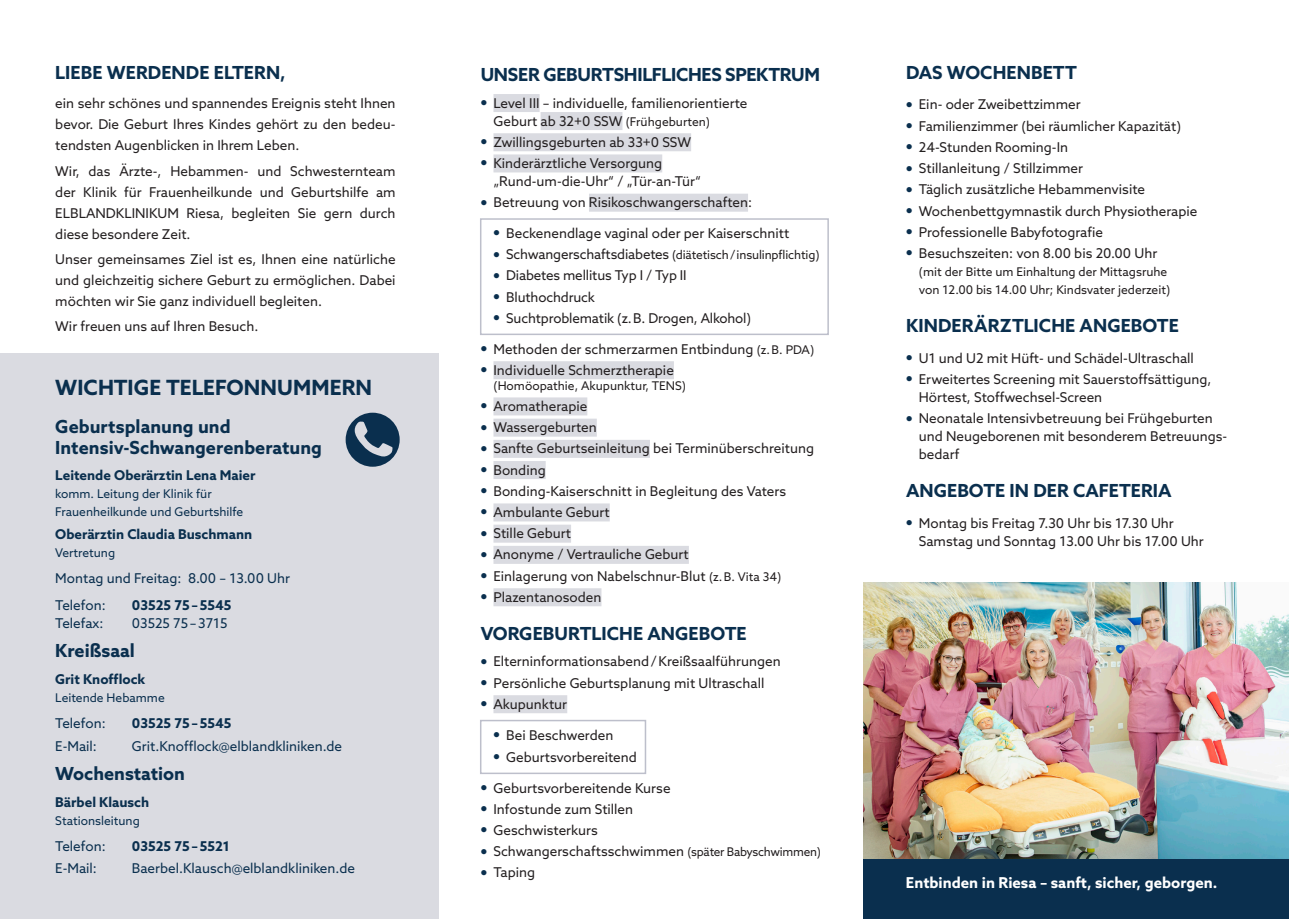
<style>
.page{position:relative;width:1289px;height:919px;background:#fff}
.page>*{position:absolute;margin:0;border:0;box-sizing:border-box;transform-origin:0 0}
.t1{font:700 21px "Azo Sans";letter-spacing:.005em;color:#0a2f4e}
.t2{font:700 18px/21px "Azo Sans";color:#0a2f4e}
.t3{font:700 15px "Azo Sans";color:#fff}
.t4{font:13.5px/21px "Azo Sans";color:#231f20}
.t5{font:13.5px/26.5px "Azo Sans";color:#0a2f4e}
.t6{font:700 13.5px "Azo Sans";color:#0a2f4e}
.t7{font:12px/18px "Azo Sans";color:#231f20}
.t8{font:12px/18px "Azo Sans";color:#0a2f4e}
.s1{font-family:"Arial MT Std";font-weight:700;font-size:18px;color:#0a2f4e}
.s2{font-size:12px}
.s3{font-size:13.5px}
</style>
<div class="page">
<div style="left:0;top:353px;width:438px;height:565px;background:#dadbe1"></div>
<img style="left:863px;top:583px;width:425px;height:276px">
<div style="left:493px;top:94px;width:46px;height:18px;background:#dadbe1"></div>
<div style="left:540px;top:112px;width:82px;height:18px;background:#dadbe1"></div>
<div style="left:493px;top:133px;width:198px;height:18px;background:#dadbe1"></div>
<div style="left:493px;top:154px;width:169px;height:18px;background:#dadbe1"></div>
<div style="left:589px;top:194px;width:159px;height:18px;background:#dadbe1"></div>
<div style="left:480px;top:218px;width:348px;height:117px;border:2px solid #bdbfcb"></div>
<div style="left:493px;top:361px;width:181px;height:18px;background:#dadbe1"></div>
<div style="left:493px;top:397px;width:94px;height:18px;background:#dadbe1"></div>
<div style="left:493px;top:418px;width:104px;height:18px;background:#dadbe1"></div>
<div style="left:493px;top:440px;width:157px;height:18px;background:#dadbe1"></div>
<div style="left:493px;top:461px;width:52px;height:18px;background:#dadbe1"></div>
<div style="left:493px;top:503px;width:116px;height:18px;background:#dadbe1"></div>
<div style="left:493px;top:524px;width:78px;height:18px;background:#dadbe1"></div>
<div style="left:493px;top:546px;width:196px;height:18px;background:#dadbe1"></div>
<div style="left:493px;top:588px;width:108px;height:18px;background:#dadbe1"></div>
<div style="left:493px;top:695px;width:74px;height:18px;background:#dadbe1"></div>
<div style="left:480px;top:719px;width:166px;height:55px;border:2px solid #bdbfcb"></div>
<div style="left:863px;top:859px;width:425px;height:59px;background:#0a2f4e"></div>
<svg style="left:345px;top:412px;width:54px;height:54px"></svg>
<h2 class="t2" style="left:55px;top:61px;width:232px">LIEBE WERDENDE ELTERN,</h2>
<p class="t4" style="left:55px;top:93px;width:342px;text-align:justify">ein sehr schönes und spannendes Ereignis steht Ihnen bevor. Die Geburt Ihres Kindes gehört zu den bedeu&shy;tendsten Augenblicken in Ihrem Leben.</p>
<p class="t4" style="left:55px;top:160px;width:342px;text-align:justify">Wir, das Ärzte-, Hebammen- und Schwesternteam der Klinik für Frauenheilkunde und Geburtshilfe am ELBLANDKLINIKUM Riesa, begleiten Sie gern durch diese besondere Zeit.</p>
<p class="t4" style="left:55px;top:248px;width:342px;text-align:justify">Unser gemeinsames Ziel ist es, Ihnen eine natürliche und gleichzeitig sichere Geburt zu ermöglichen. Dabei möchten wir Sie ganz individuell begleiten.</p>
<p class="t4" style="left:55px;top:315px;width:205px">Wir freuen uns auf Ihren Besuch.</p>
<h1 class="t1" style="left:55px;top:373px;width:318px">WICHTIGE TELEFONNUMMERN</h1>
<h2 class="t2" style="left:55px;top:415px;width:268px">Geburtsplanung und<br>Intensiv-Schwangerenberatung</h2>
<p class="t6" style="left:55px;top:466px;width:202px">Leitende Oberärztin Lena Maier</p>
<p class="t8" style="left:55px;top:485px;width:190px">komm. Leitung der Klinik für<br>Frauenheilkunde und Geburtshilfe</p>
<p class="t6" style="left:55px;top:525px;width:199px">Oberärztin Claudia Buschmann</p>
<p class="t8" style="left:55px;top:543px;width:61px">Vertretung</p>
<p class="t5" style="left:55px;top:565px;width:236px">Montag und Freitag: 8.00 – 13.00 Uhr<br>Telefon:</p>
<p class="t6" style="left:132px;top:596px;width:101px">03525 75–5545</p>
<p class="t5" style="left:55px;top:609px;width:50px">Telefax:</p>
<p class="t5" style="left:132px;top:609px;width:97px">03525 75–3715</p>
<h2 class="t2" style="left:55px;top:640px;width:81px">Kreißsaal</h2>
<p class="t6" style="left:55px;top:670px;width:92px">Grit Knofflock</p>
<p class="t8" style="left:55px;top:688px;width:111px">Leitende Hebamme</p>
<p class="t5" style="left:55px;top:710px;width:52px">Telefon:</p>
<p class="t6" style="left:132px;top:714px;width:101px">03525 75–5545</p>
<p class="t5" style="left:55px;top:732px;width:43px">E-Mail:</p>
<p class="t5" style="left:132px;top:732px;width:212px">Grit.Knofflock@elblandkliniken.de</p>
<h2 class="t2" style="left:55px;top:762px;width:131px">Wochenstation</h2>
<p class="t6" style="left:55px;top:792px;width:95px">Bärbel Klausch</p>
<p class="t8" style="left:55px;top:811px;width:86px">Stationsleitung</p>
<p class="t5" style="left:55px;top:832px;width:52px">Telefon:</p>
<p class="t6" style="left:132px;top:837px;width:99px">03525 75–5521</p>
<p class="t5" style="left:55px;top:855px;width:43px">E-Mail:</p>
<p class="t5" style="left:132px;top:855px;width:225px">Baerbel.Klausch@elblandkliniken.de</p>
<h2 class="t2" style="left:480px;top:64px;width:341px">UNSER GEBURTSHILFLICHES SPEKTRUM</h2>
<p class="t4" style="left:493px;top:93px;width:255px;line-height:18px;text-indent:-13px"><span class="s1">•</span> Level III – individuelle, familienorientierte<br>Geburt ab 32+0 SSW <span class="s2">(Frühgeburten)</span></p>
<p class="t4" style="left:480px;top:131px;width:212px"><span class="s1">•</span> Zwillingsgeburten ab 33+0 SSW</p>
<p class="t4" style="left:493px;top:154px;width:209px;line-height:18px;text-indent:-13px"><span class="s1">•</span> Kinderärztliche Versorgung „Rund-um-die-Uhr“ / „Tür-an-Tür“</p>
<p class="t4" style="left:480px;top:192px;width:273px"><span class="s1">•</span> Betreuung von Risikoschwangerschaften:</p>
<p class="t4" style="left:493px;top:222px;width:297px"><span class="s1">•</span> Beckenendlage vaginal oder per Kaiserschnitt</p>
<p class="t7" style="left:493px;top:246px;width:327px"><span class="s1">•</span> <span class="s3">Schwangerschaftsdiabetes</span> (diätetisch/insulinpflichtig)</p>
<p class="t4" style="left:493px;top:265px;width:195px"><span class="s1">•</span> Diabetes mellitus Typ I / Typ II</p>
<p class="t4" style="left:493px;top:286px;width:103px"><span class="s1">•</span> Bluthochdruck</p>
<p class="t4" style="left:493px;top:307px;width:259px"><span class="s1">•</span> Suchtproblematik (z.B. Drogen, Alkohol)</p>
<p class="t4" style="left:480px;top:338px;width:335px"><span class="s1">•</span> Methoden der schmerzarmen Entbindung <span class="s2">(z.B. PDA)</span></p>
<p class="t4" style="left:480px;top:359px;width:195px"><span class="s1">•</span> Individuelle Schmerztherapie</p>
<p class="t7" style="left:493px;top:376px;width:194px">(Homöopathie, Akupunktur, TENS)</p>
<p class="t4" style="left:480px;top:395px;width:108px"><span class="s1">•</span> Aromatherapie</p>
<p class="t4" style="left:480px;top:416px;width:118px"><span class="s1">•</span> Wassergeburten</p>
<p class="t4" style="left:480px;top:438px;width:335px"><span class="s1">•</span> Sanfte Geburtseinleitung bei Terminüberschreitung</p>
<p class="t4" style="left:480px;top:459px;width:66px"><span class="s1">•</span> Bonding</p>
<p class="t4" style="left:480px;top:480px;width:307px"><span class="s1">•</span> Bonding-Kaiserschnitt in Begleitung des Vaters</p>
<p class="t4" style="left:480px;top:501px;width:130px"><span class="s1">•</span> Ambulante Geburt</p>
<p class="t4" style="left:480px;top:522px;width:92px"><span class="s1">•</span> Stille Geburt</p>
<p class="t4" style="left:480px;top:544px;width:210px"><span class="s1">•</span> Anonyme / Vertrauliche Geburt</p>
<p class="t4" style="left:480px;top:565px;width:302px"><span class="s1">•</span> Einlagerung von Nabelschnur-Blut <span class="s2">(z.B. Vita 34)</span></p>
<p class="t4" style="left:480px;top:586px;width:122px"><span class="s1">•</span> Plazentanosoden</p>
<h2 class="t2" style="left:480px;top:622px;width:267px">VORGEBURTLICHE ANGEBOTE</h2>
<p class="t4" style="left:480px;top:650px;width:302px"><span class="s1">•</span> Elterninformationsabend/Kreißsaalführungen</p>
<p class="t4" style="left:480px;top:672px;width:285px"><span class="s1">•</span> Persönliche Geburtsplanung mit Ultraschall</p>
<p class="t4" style="left:480px;top:693px;width:88px"><span class="s1">•</span> Akupunktur</p>
<p class="t4" style="left:493px;top:724px;width:121px"><span class="s1">•</span> Bei Beschwerden</p>
<p class="t4" style="left:493px;top:746px;width:145px"><span class="s1">•</span> Geburtsvorbereitend</p>
<p class="t4" style="left:480px;top:777px;width:191px"><span class="s1">•</span> Geburtsvorbereitende Kurse</p>
<p class="t4" style="left:480px;top:798px;width:154px"><span class="s1">•</span> Infostunde zum Stillen</p>
<p class="t4" style="left:480px;top:819px;width:119px"><span class="s1">•</span> Geschwisterkurs</p>
<p class="t4" style="left:480px;top:840px;width:342px"><span class="s1">•</span> Schwangerschaftsschwimmen <span class="s2">(später Babyschwimmen)</span></p>
<p class="t4" style="left:480px;top:861px;width:56px"><span class="s1">•</span> Taping</p>
<h2 class="t2" style="left:906px;top:61px;width:172px">DAS WOCHENBETT</h2>
<p class="t4" style="left:906px;top:94px;width:176px"><span class="s1">•</span> Ein- oder Zweibettzimmer</p>
<p class="t4" style="left:906px;top:115px;width:276px"><span class="s1">•</span> Familienzimmer (bei räumlicher Kapazität)</p>
<p class="t4" style="left:906px;top:136px;width:163px"><span class="s1">•</span> 24-Stunden Rooming-In</p>
<p class="t4" style="left:906px;top:158px;width:178px"><span class="s1">•</span> Stillanleitung / Stillzimmer</p>
<p class="t4" style="left:906px;top:179px;width:240px"><span class="s1">•</span> Täglich zusätzliche Hebammenvisite</p>
<p class="t4" style="left:906px;top:200px;width:293px"><span class="s1">•</span> Wochenbettgymnastik durch Physiotherapie</p>
<p class="t4" style="left:906px;top:221px;width:198px"><span class="s1">•</span> Professionelle Babyfotografie</p>
<p class="t4" style="left:906px;top:242px;width:253px"><span class="s1">•</span> Besuchszeiten: von 8.00 bis 20.00 Uhr</p>
<p class="t7" style="left:918px;top:262px;width:253px">(mit der Bitte um Einhaltung der Mittagsruhe von 12.00 bis 14.00 Uhr; Kindsvater jederzeit)</p>
<h2 class="t2" style="left:906px;top:315px;width:274px">KINDERÄRZTLICHE ANGEBOTE</h2>
<p class="t4" style="left:906px;top:347px;width:289px"><span class="s1">•</span> U1 und U2 mit Hüft- und Schädel-Ultraschall</p>
<p class="t4" style="left:918px;top:370px;width:294px;line-height:18px;text-indent:-13px"><span class="s1">•</span> Erweitertes Screening mit Sauerstoffsättigung,<br>Hörtest, Stoffwechsel-Screen</p>
<p class="t4" style="left:918px;top:409px;width:310px;line-height:18px;text-indent:-13px"><span class="s1">•</span> Neonatale Intensivbetreuung bei Frühgeburten und Neugeborenen mit besonderem Betreuungs&shy;bedarf</p>
<h2 class="t2" style="left:906px;top:480px;width:267px">ANGEBOTE IN DER CAFETERIA</h2>
<p class="t4" style="left:918px;top:514px;width:286px;line-height:18px;text-indent:-13px"><span class="s1">•</span> Montag bis Freitag 7.30 Uhr bis 17.30 Uhr<br>Samstag und Sonntag 13.00 Uhr bis 17.00 Uhr</p>
<p class="t3" style="left:905px;top:872px;width:313px">Entbinden in Riesa – sanft, sicher, geborgen.</p>
</div>
